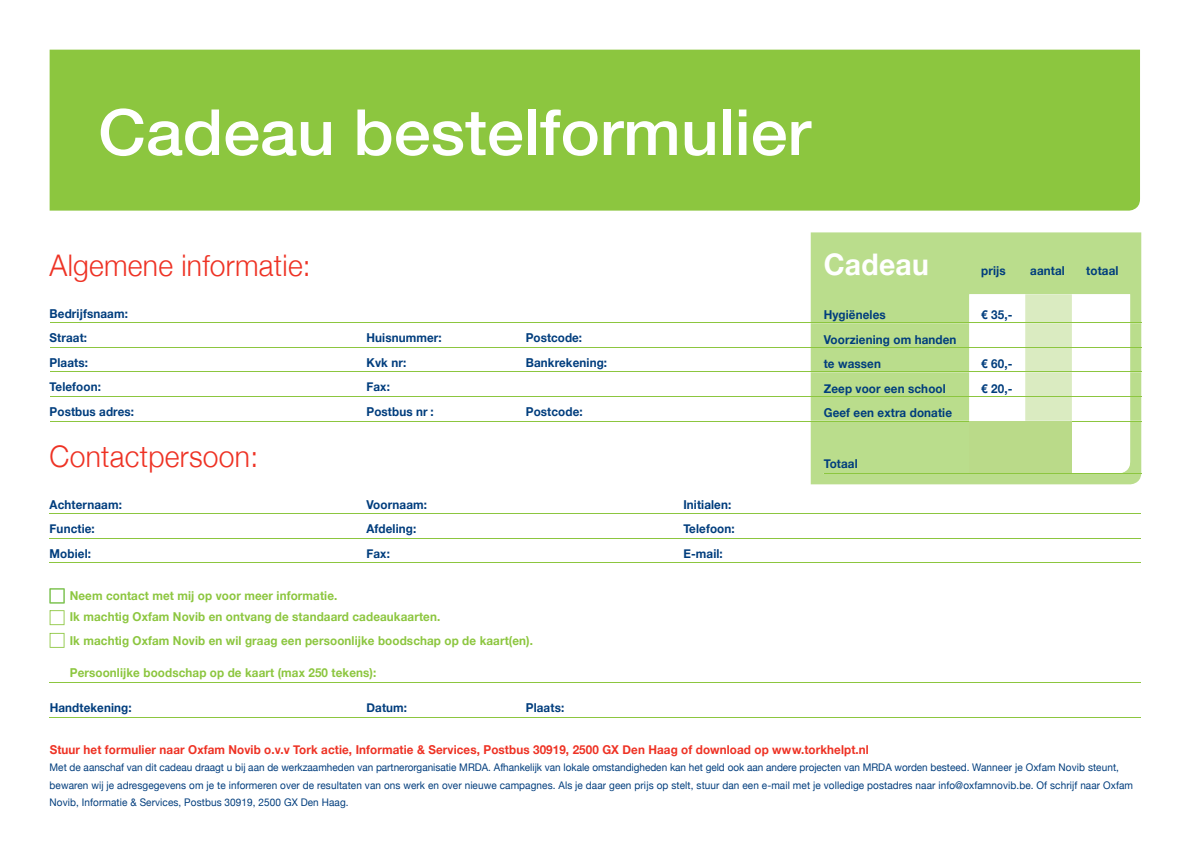
<style>
.page{position:relative;width:1191px;height:844px;background:#fff}
.page>*{position:absolute;margin:0;border:0;box-sizing:border-box;transform-origin:0 0}
.t1{font:500 63.7px "Helvetica Neue";color:#fff;scale:1.04 1}
.t2{font:300 29.75px "Helvetica Neue";letter-spacing:.01em;color:#ee3224;scale:.95 1}
.t3{font:700 29.75px "Helvetica Neue";letter-spacing:.01em;color:#fff;scale:.95 1}
.t4{font:700 12.25px/24.5px "Helvetica Neue";letter-spacing:.01em;color:#003d7d;scale:.95 1}
.t5{font:700 12.25px/21px "Helvetica Neue";letter-spacing:.01em;color:#8cc63f;scale:.95 1}
.t6{font:700 12.25px "Helvetica Neue";letter-spacing:.01em;color:#ee3224;scale:.95 1}
.t7{font:10.5px/17.5px "Helvetica Neue";letter-spacing:.01em;color:#003d7d;scale:.95 1}
</style>
<div class="page">
<div style="left:50px;top:50px;width:1090px;height:160px;background:#8cc63f"></div>
<div style="left:810px;top:232px;width:331px;height:252px;background:#badd8c"></div>
<hr style="left:50px;top:322px;width:1091px;height:1px;background:#8cc63f">
<hr style="left:50px;top:347px;width:1091px;height:1px;background:#8cc63f">
<hr style="left:50px;top:371px;width:1091px;height:1px;background:#8cc63f">
<hr style="left:50px;top:396px;width:1091px;height:1px;background:#8cc63f">
<hr style="left:50px;top:420px;width:1091px;height:1px;background:#8cc63f">
<hr style="left:50px;top:513px;width:1091px;height:1px;background:#8cc63f">
<hr style="left:50px;top:538px;width:1091px;height:1px;background:#8cc63f">
<hr style="left:50px;top:562px;width:1091px;height:1px;background:#8cc63f">
<hr style="left:50px;top:681px;width:1091px;height:1px;background:#8cc63f">
<hr style="left:50px;top:716px;width:1091px;height:1px;background:#8cc63f">
<hr style="left:823px;top:473px;width:318px;height:1px;background:#8cc63f">
<svg style="left:969px;top:294px;width:161px;height:179px"></svg>
<hr style="left:1025px;top:322px;width:46px;height:1px;background:#8cc63f">
<hr style="left:1025px;top:347px;width:46px;height:1px;background:#8cc63f">
<hr style="left:1025px;top:371px;width:46px;height:1px;background:#8cc63f">
<hr style="left:1025px;top:396px;width:46px;height:1px;background:#8cc63f">
<hr style="left:1025px;top:420px;width:46px;height:1px;background:#8cc63f">
<div style="left:969px;top:421px;width:102px;height:52px;background:#bada89"></div>
<svg style="left:50px;top:588px;width:14px;height:15px"></svg>
<svg style="left:50px;top:610px;width:14px;height:15px"></svg>
<svg style="left:50px;top:632px;width:14px;height:15px"></svg>
<h1 class="t1" style="left:98px;top:94px;width:686px">Cadeau bestelformulier</h1>
<h2 class="t3" style="left:823px;top:246px;width:112px">Cadeau</h2>
<h2 class="t2" style="left:50px;top:247px;width:276px">Algemene informatie:</h2>
<p class="t4" style="left:50px;top:301px;width:84px">Bedrijfsnaam:<br>Straat:</p>
<p class="t4" style="left:981px;top:258px;width:27px">prijs</p>
<p class="t4" style="left:1030px;top:258px;width:38px">aantal</p>
<p class="t4" style="left:1086px;top:258px;width:35px">totaal</p>
<p class="t4" style="left:823px;top:302px;width:67px">Hygiëneles</p>
<p class="t4" style="left:981px;top:302px;width:34px">€ 35,-</p>
<p class="t4" style="left:823px;top:327px;width:141px">Voorziening om handen te wassen</p>
<p class="t4" style="left:366px;top:325px;width:81px">Huisnummer:</p>
<p class="t4" style="left:525px;top:325px;width:61px">Postcode:</p>
<p class="t4" style="left:50px;top:350px;width:42px">Plaats:</p>
<p class="t4" style="left:366px;top:350px;width:43px">Kvk nr:</p>
<p class="t4" style="left:526px;top:350px;width:87px">Bankrekening:</p>
<p class="t4" style="left:50px;top:374px;width:56px">Telefoon:</p>
<p class="t4" style="left:366px;top:374px;width:26px">Fax:</p>
<p class="t4" style="left:50px;top:399px;width:90px">Postbus adres:</p>
<p class="t4" style="left:366px;top:399px;width:72px">Postbus nr :</p>
<p class="t4" style="left:526px;top:399px;width:61px">Postcode:</p>
<h2 class="t2" style="left:50px;top:437px;width:221px">Contactpersoon:</h2>
<p class="t4" style="left:50px;top:491px;width:78px">Achternaam:</p>
<p class="t4" style="left:366px;top:491px;width:65px">Voornaam:</p>
<p class="t4" style="left:683px;top:491px;width:52px">Initialen:</p>
<p class="t4" style="left:50px;top:516px;width:49px">Functie:</p>
<p class="t4" style="left:366px;top:516px;width:54px">Afdeling:</p>
<p class="t4" style="left:683px;top:516px;width:56px">Telefoon:</p>
<p class="t4" style="left:50px;top:540px;width:45px">Mobiel:</p>
<p class="t4" style="left:366px;top:540px;width:26px">Fax:</p>
<p class="t4" style="left:683px;top:540px;width:43px">E-mail:</p>
<p class="t5" style="left:70px;top:584px;width:391px">Neem contact met mij op voor meer informatie.<br>Ik machtig Oxfam Novib en ontvang de standaard cadeaukaarten.</p>
<p class="t5" style="left:70px;top:630px;width:489px">Ik machtig Oxfam Novib en wil graag een persoonlijke boodschap op de kaart(en).</p>
<p class="t5" style="left:70px;top:661px;width:324px">Persoonlijke boodschap op de kaart (max 250 tekens):</p>
<p class="t4" style="left:50px;top:694px;width:88px">Handtekening:</p>
<p class="t4" style="left:366px;top:694px;width:44px">Datum:</p>
<p class="t4" style="left:526px;top:694px;width:42px">Plaats:</p>
<p class="t6" style="left:50px;top:741px;width:864px">Stuur het formulier naar Oxfam Novib o.v.v Tork actie, Informatie &amp; Services, Postbus 30919, 2500 GX Den Haag of download op www.torkhelpt.nl</p>
<p class="t7" style="left:50px;top:758px;width:1142px">Met de aanschaf van dit cadeau draagt u bij aan de werkzaamheden van partnerorganisatie MRDA. Afhankelijk van lokale omstandigheden kan het geld ook aan andere projecten van MRDA worden besteed. Wanneer je Oxfam Novib steunt, bewaren wij je adresgegevens om je te informeren over de resultaten van ons werk en over nieuwe campagnes. Als je daar geen prijs op stelt, stuur dan een e-mail met je volledige postadres naar info@oxfamnovib.be. Of schrijf naar Oxfam<br>Novib, Informatie &amp; Services, Postbus 30919, 2500 GX Den Haag.</p>
<p class="t4" style="left:981px;top:351px;width:34px">€ 60,-</p>
<p class="t4" style="left:823px;top:376px;width:130px">Zeep voor een school</p>
<p class="t4" style="left:981px;top:376px;width:34px">€ 20,-</p>
<p class="t4" style="left:823px;top:400px;width:137px">Geef een extra donatie</p>
<p class="t4" style="left:823px;top:451px;width:37px">Totaal</p>
</div>
